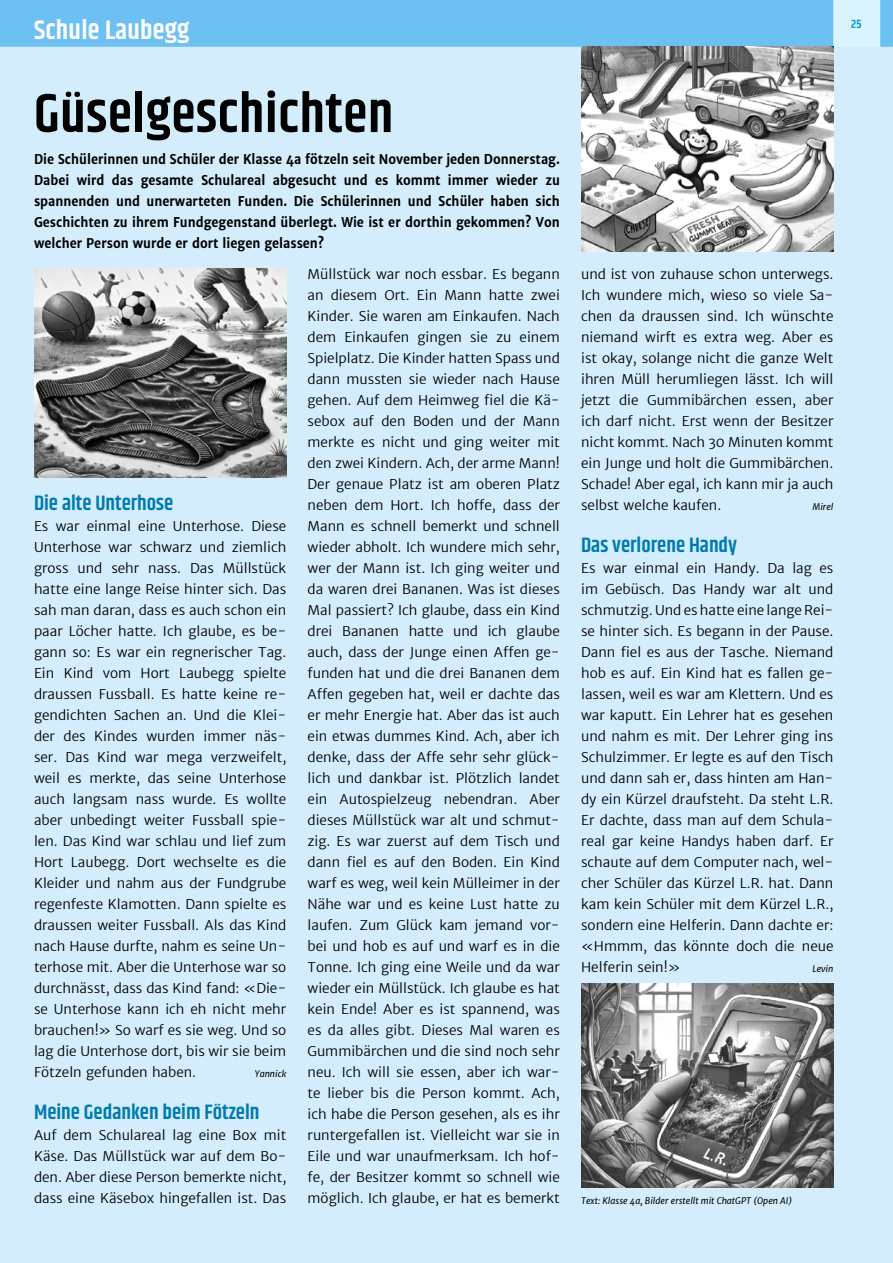
<style>
.page{position:relative;width:893px;height:1263px;background:#d4edfc}
.page>*{position:absolute;margin:0;border:0;box-sizing:border-box;transform-origin:0 0}
.t1{font:600 55.5px "Khand";letter-spacing:.01em;color:#000}
.t2{font:600 27px "Khand";letter-spacing:.01em;color:#fff}
.t3{font:600 21px "Khand";color:#007baf}
.t4{font:300 13.5px/21px "Merriweather Sans";color:#000;text-align:justify}
.t5{font:700 13.5px/21px "Merriweather Sans";color:#000;text-align:justify;scale:.9 1}
.t6{font:600 12px "Khand";color:#009ee3}
.t7{font:italic 9px "Merriweather Sans";color:#000}
</style>
<div class="page">
<svg style="left:880px;top:0;width:13px;height:47px"></svg>
<div style="left:0;top:0;width:833px;height:47px;background:#6cc1f2"></div>
<div style="left:833px;top:0;width:47px;height:47px;background:#dbf3fc"></div>
<img style="left:34px;top:269px;width:252px;height:209px">
<img style="left:581px;top:984px;width:252px;height:204px">
<img style="left:581px;top:47px;width:252px;height:205px">
<h2 class="t2" style="left:34px;top:12px;width:157px">Schule Laubegg</h2>
<p class="t6" style="left:851px;top:16px;width:12px">25</p>
<h1 class="t1" style="left:34px;top:77px;width:361px">Güselgeschichten</h1>
<p class="t5" style="left:34px;top:148px;width:586px">Die Schülerinnen und Schüler der Klasse 4a fötzeln seit November jeden Donnerstag.<br>Dabei wird das gesamte Schulareal abgesucht und es kommt immer wieder zu spannenden und unerwarteten Funden. Die Schülerinnen und Schüler haben sich Geschichten zu ihrem Fundgegenstand überlegt. Wie ist er dorthin gekommen? Von welcher Person wurde er dort liegen gelassen?</p>
<h3 class="t3" style="left:34px;top:489px;width:141px">Die alte Unterhose</h3>
<p class="t4" style="left:34px;top:516px;width:254px">Es war einmal eine Unterhose. Diese Unterhose war schwarz und ziemlich gross und sehr nass. Das Müllstück hatte eine lange Reise hinter sich. Das sah man daran, dass es auch schon ein paar Löcher hatte. Ich glaube, es be&shy;gann so: Es war ein regnerischer Tag.<br>Ein Kind vom Hort Laubegg spielte draussen Fussball. Es hatte keine re&shy;gendichten Sachen an. Und die Klei&shy;der des Kindes wurden immer näs&shy;ser. Das Kind war mega verzweifelt, weil es merkte, das seine Unterhose auch langsam nass wurde. Es wollte aber unbedingt weiter Fussball spie&shy;len. Das Kind war schlau und lief zum Hort Laubegg. Dort wechselte es die Kleider und nahm aus der Fundgrube regenfeste Klamotten. Dann spielte es draussen weiter Fussball. Als das Kind nach Hause durfte, nahm es seine Un&shy;terhose mit. Aber die Unterhose war so durchnässt, dass das Kind fand: «Die&shy;se Unterhose kann ich eh nicht mehr brauchen!» So warf es sie weg. Und so lag die Unterhose dort, bis wir sie beim Fötzeln gefunden haben.</p>
<p class="t7" style="left:255px;top:1068px;width:33px">Yannick</p>
<h3 class="t3" style="left:34px;top:1098px;width:227px">Meine Gedanken beim Fötzeln</h3>
<p class="t4" style="left:34px;top:1125px;width:254px">Auf dem Schulareal lag eine Box mit Käse. Das Müllstück war auf dem Bo&shy;den. Aber diese Person bemerkte nicht, dass eine Käsebox hingefallen ist. Das</p>
<p class="t4" style="left:308px;top:264px;width:254px">Müllstück war noch essbar. Es begann an diesem Ort. Ein Mann hatte zwei Kinder. Sie waren am Einkaufen. Nach dem Einkaufen gingen sie zu einem Spielplatz. Die Kinder hatten Spass und dann mussten sie wieder nach Hause gehen. Auf dem Heimweg fiel die Kä&shy;sebox auf den Boden und der Mann merkte es nicht und ging weiter mit den zwei Kindern. Ach, der arme Mann!<br>Der genaue Platz ist am oberen Platz neben dem Hort. Ich hoffe, dass der Mann es schnell bemerkt und schnell wieder abholt. Ich wundere mich sehr, wer der Mann ist. Ich ging weiter und da waren drei Bananen. Was ist dieses Mal passiert? Ich glaube, dass ein Kind drei Bananen hatte und ich glaube auch, dass der Junge einen Affen ge&shy;funden hat und die drei Bananen dem Affen gegeben hat, weil er dachte das er mehr Energie hat. Aber das ist auch ein etwas dummes Kind. Ach, aber ich denke, dass der Affe sehr sehr glück&shy;lich und dankbar ist. Plötzlich landet ein Autospielzeug nebendran. Aber dieses Müllstück war alt und schmut&shy;zig. Es war zuerst auf dem Tisch und dann fiel es auf den Boden. Ein Kind warf es weg, weil kein Mülleimer in der Nähe war und es keine Lust hatte zu laufen. Zum Glück kam jemand vor&shy;bei und hob es auf und warf es in die Tonne. Ich ging eine Weile und da war wieder ein Müllstück. Ich glaube es hat kein Ende! Aber es ist spannend, was es da alles gibt. Dieses Mal waren es Gummibärchen und die sind noch sehr neu. Ich will sie essen, aber ich war&shy;te lieber bis die Person kommt. Ach, ich habe die Person gesehen, als es ihr runtergefallen ist. Vielleicht war sie in Eile und war unaufmerksam. Ich hof&shy;fe, der Besitzer kommt so schnell wie möglich. Ich glaube, er hat es bemerkt</p>
<p class="t4" style="left:581px;top:264px;width:254px">und ist von zuhause schon unterwegs.<br>Ich wundere mich, wieso so viele Sa&shy;chen da draussen sind. Ich wünschte niemand wirft es extra weg. Aber es ist okay, solange nicht die ganze Welt ihren Müll herumliegen lässt. Ich will jetzt die Gummibärchen essen, aber ich darf nicht. Erst wenn der Besitzer nicht kommt. Nach 30 Minuten kommt ein Junge und holt die Gummibärchen.<br>Schade! Aber egal, ich kann mir ja auch selbst welche kaufen.</p>
<p class="t7" style="left:812px;top:501px;width:23px">Mirel</p>
<h3 class="t3" style="left:581px;top:531px;width:157px">Das verlorene Handy</h3>
<p class="t4" style="left:581px;top:558px;width:254px">Es war einmal ein Handy. Da lag es im Gebüsch. Das Handy war alt und schmutzig. Und es hatte eine lange Rei&shy;se hinter sich. Es begann in der Pause.<br>Dann fiel es aus der Tasche. Niemand hob es auf. Ein Kind hat es fallen ge&shy;lassen, weil es war am Klettern. Und es war kaputt. Ein Lehrer hat es gesehen und nahm es mit. Der Lehrer ging ins Schulzimmer. Er legte es auf den Tisch und dann sah er, dass hinten am Han&shy;dy ein Kürzel draufsteht. Da steht L.R.<br>Er dachte, dass man auf dem Schula&shy;real gar keine Handys haben darf. Er schaute auf dem Computer nach, wel&shy;cher Schüler das Kürzel L.R. hat. Dann kam kein Schüler mit dem Kürzel L.R., sondern eine Helferin. Dann dachte er: «Hmmm, das könnte doch die neue Helferin sein!»</p>
<p class="t7" style="left:812px;top:963px;width:23px">Levin</p>
<p class="t7" style="left:581px;top:1194px;width:212px">Text: Klasse 4a, Bilder erstellt mit ChatGPT (Open AI)</p>
</div>
